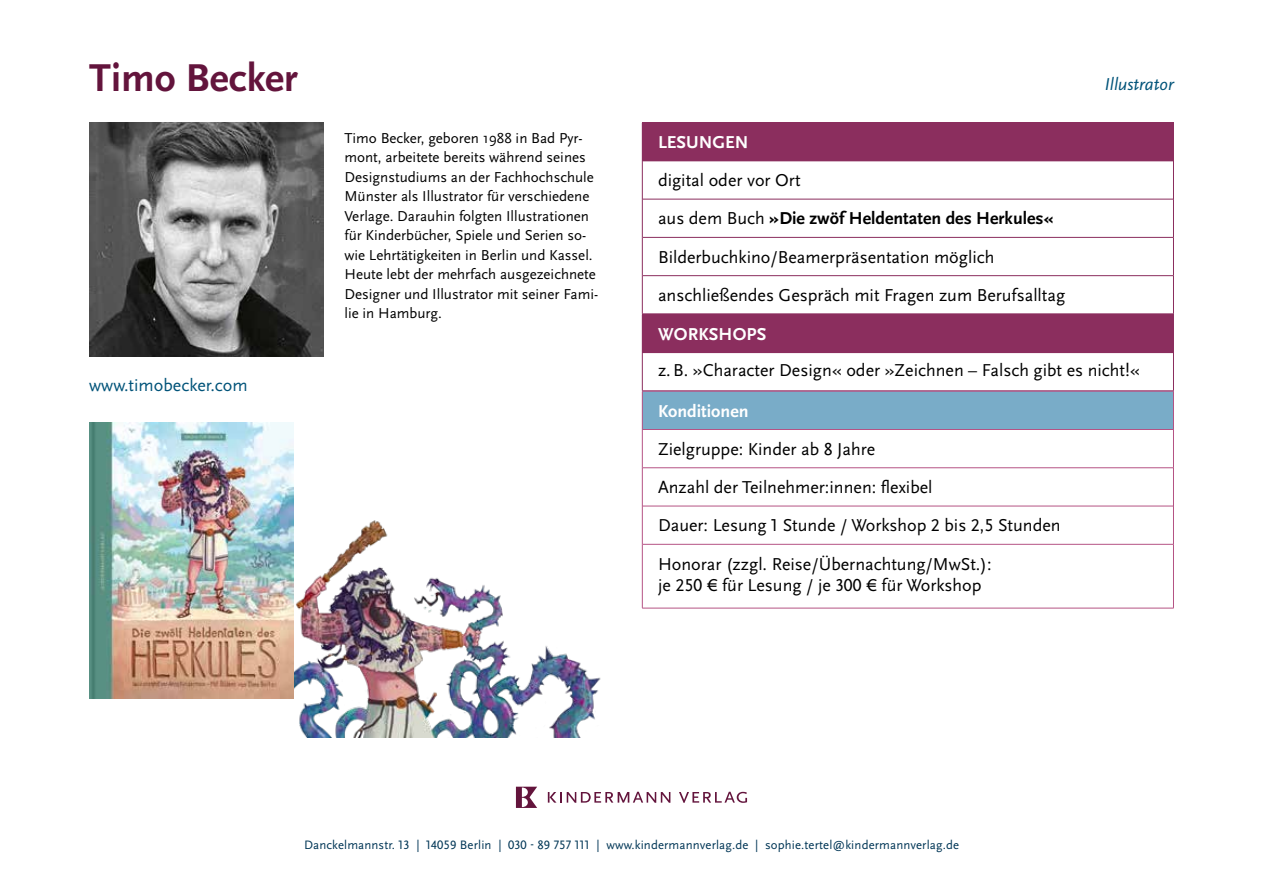
<style>
.page{position:relative;width:1263px;height:893px;background:#fff}
.page>*{position:absolute;margin:0;border:0;box-sizing:border-box;transform-origin:0 0}
.t1{font:700 40.5px "Scala Sans Pro";color:#63143c}
.t2{font:18px/38.2px "Scala Sans Pro";color:#000}
.t3{font:700 18px "Scala Sans Pro";color:#fff}
.t4{font:18px "Scala Sans Pro";color:#005379}
.t5{font:italic 18px "Scala Sans Pro";color:#005379}
.t6{font:15px/19.5px "Scala Sans Pro";color:#000}
.t7{font:12.75px "Scala Sans Pro";letter-spacing:.01em;color:#003656}
.s1{font-weight:700}
</style>
<div class="page">
<svg style="left:516px;top:787px;width:21px;height:21px"></svg>
<svg style="left:548px;top:792px;width:122px;height:11px"></svg>
<svg style="left:679px;top:792px;width:68px;height:11px"></svg>
<img style="left:293px;top:516px;width:308px;height:222px">
<img style="left:89px;top:122px;width:234px;height:234px">
<img style="left:89px;top:423px;width:204px;height:276px">
<div style="left:642px;top:314px;width:531px;height:39px;background:#8b2e5e"></div>
<hr style="left:1173px;top:314px;width:1px;height:39px;background:#8b2e5e">
<hr style="left:642px;top:353px;width:1px;height:38px;background:#8b2e5e">
<hr style="left:1173px;top:353px;width:1px;height:38px;background:#8b2e5e">
<div style="left:642px;top:123px;width:531px;height:38px;background:#8b2e5e"></div>
<hr style="left:642px;top:122px;width:532px;height:1px;background:#8b2e5e">
<hr style="left:642px;top:161px;width:531px;height:1px;background:#8b2e5e">
<hr style="left:642px;top:199px;width:531px;height:1px;background:#8b2e5e">
<hr style="left:642px;top:237px;width:531px;height:1px;background:#8b2e5e">
<hr style="left:642px;top:275px;width:531px;height:1px;background:#8b2e5e">
<hr style="left:1173px;top:123px;width:1px;height:38px;background:#8b2e5e">
<hr style="left:642px;top:161px;width:1px;height:38px;background:#8b2e5e">
<hr style="left:1173px;top:161px;width:1px;height:38px;background:#8b2e5e">
<hr style="left:642px;top:199px;width:1px;height:38px;background:#8b2e5e">
<hr style="left:1173px;top:199px;width:1px;height:38px;background:#8b2e5e">
<hr style="left:642px;top:237px;width:1px;height:39px;background:#8b2e5e">
<hr style="left:1173px;top:237px;width:1px;height:39px;background:#8b2e5e">
<hr style="left:642px;top:276px;width:1px;height:38px;background:#8b2e5e">
<hr style="left:1173px;top:276px;width:1px;height:38px;background:#8b2e5e">
<div style="left:642px;top:391px;width:531px;height:38px;background:#79acc8"></div>
<hr style="left:642px;top:391px;width:532px;height:1px;background:#b55384">
<hr style="left:642px;top:429px;width:531px;height:1px;background:#b55384">
<hr style="left:642px;top:467px;width:531px;height:1px;background:#b55384">
<hr style="left:642px;top:506px;width:531px;height:1px;background:#b55384">
<hr style="left:642px;top:544px;width:531px;height:1px;background:#b55384">
<hr style="left:642px;top:608px;width:532px;height:1px;background:#b55384">
<hr style="left:642px;top:391px;width:1px;height:38px;background:#b55384">
<hr style="left:1173px;top:391px;width:1px;height:38px;background:#b55384">
<hr style="left:642px;top:429px;width:1px;height:39px;background:#b55384">
<hr style="left:1173px;top:429px;width:1px;height:39px;background:#b55384">
<hr style="left:642px;top:468px;width:1px;height:38px;background:#b55384">
<hr style="left:1173px;top:468px;width:1px;height:38px;background:#b55384">
<hr style="left:642px;top:506px;width:1px;height:38px;background:#b55384">
<hr style="left:1173px;top:506px;width:1px;height:38px;background:#b55384">
<hr style="left:642px;top:544px;width:1px;height:64px;background:#b55384">
<hr style="left:1173px;top:544px;width:1px;height:64px;background:#b55384">
<h1 class="t1" style="left:89px;top:54px;width:210px">Timo Becker</h1>
<p class="t4" style="left:89px;top:375px;width:160px">www.timobecker.com</p>
<p class="t6" style="left:344px;top:128px;width:255px">Timo Becker, geboren 1988 in Bad Pyr&shy;mont, arbeitete bereits während seines Designstudiums an der Fachhochschule Münster als Illustrator für verschiedene Verlage. Darauhin folgten Illustrationen für Kinderbücher, Spiele und Serien so&shy;wie Lehrtätigkeiten in Berlin und Kassel.<br>Heute lebt der mehrfach ausgezeichnete Designer und Illustrator mit seiner Fami&shy;lie in Hamburg.</p>
<p class="t3" style="left:658px;top:132px;width:92px">LESUNGEN</p>
<p class="t2" style="left:658px;top:161px;width:409px">digital oder vor Ort<br>aus dem Buch <span class="s1">»Die zwöf Heldentaten des Herkules« </span>Bilderbuchkino/Beamerpräsentation möglich anschließendes Gespräch mit Fragen zum Berufsalltag</p>
<p class="t5" style="left:1104px;top:74px;width:71px">Illustrator</p>
<p class="t3" style="left:658px;top:324px;width:110px">WORKSHOPS</p>
<p class="t2" style="left:658px;top:351px;width:483px">z.B. »Character Design« oder »Zeichnen – Falsch gibt es nicht!«</p>
<p class="t3" style="left:658px;top:401px;width:92px">Konditionen</p>
<p class="t2" style="left:658px;top:430px;width:404px">Zielgruppe: Kinder ab 8 Jahre<br>Anzahl der Teilnehmer:innen: flexibel<br>Dauer: Lesung 1 Stunde / Workshop 2 bis 2,5 Stunden Honorar (zzgl. Reise/Übernachtung/MwSt.):</p>
<p class="t2" style="left:658px;top:567px;width:325px">je 250 € für Lesung / je 300 € für Workshop</p>
<p class="t7" style="left:304px;top:838px;width:656px">Danckelmannstr. 13 | 14059 Berlin | 030 - 89 757 111 | www.kindermannverlag.de | sophie.tertel@kindermannverlag.de</p>
</div>
